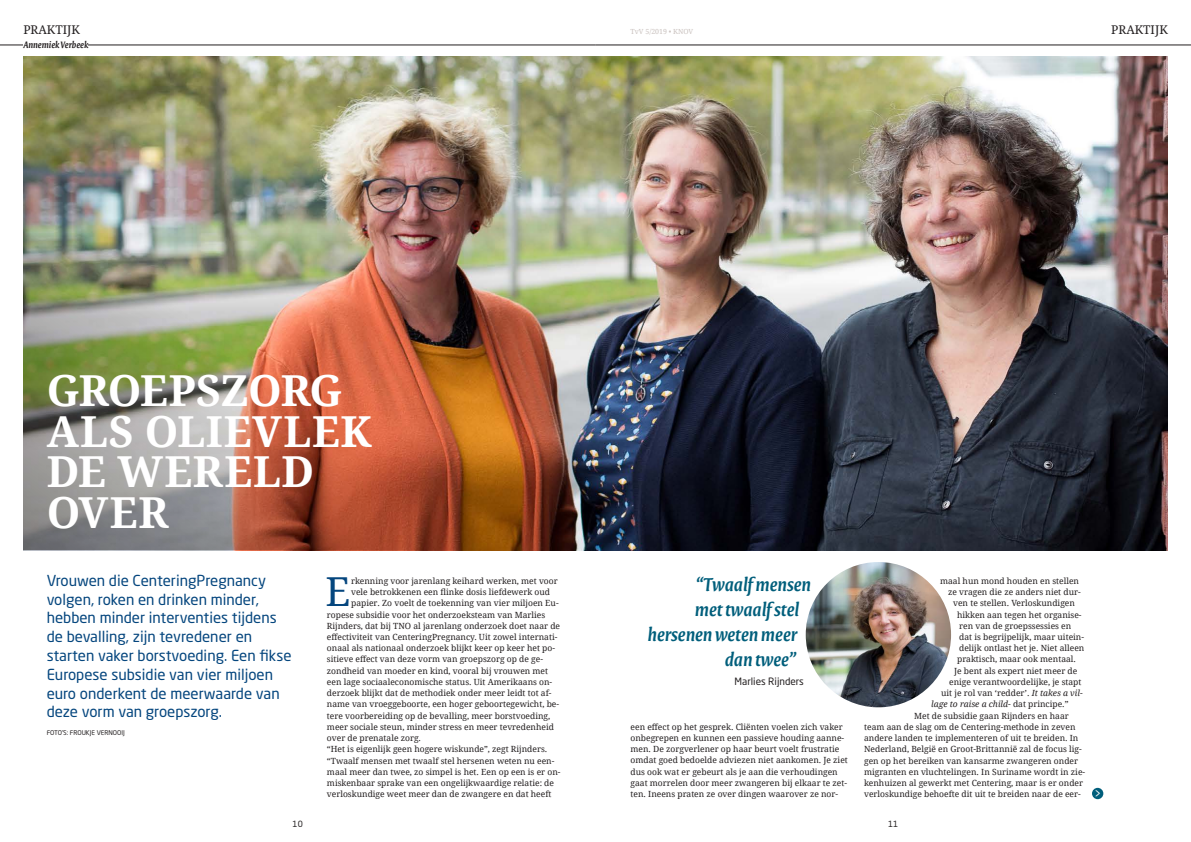
<style>
.page{position:relative;width:1191px;height:842px;background:#fff}
.page>*{position:absolute;margin:0;border:0;box-sizing:border-box;transform-origin:0 0}
.t1{font:700 42.7px/40.5px "Droid Serif Pro";letter-spacing:.015em;color:#fff}
.t2{font:39.9px "Droid Serif Pro";color:#05467e}
.t3{font:italic 600 20px "Versa Pro";color:#005e7b}
.t4{font:15px/18.8px "Neo Sans Std";color:#05467e}
.t5{font:12px "Droid Serif Pro";color:#231f20}
.t6{font:12px "Neo Sans Std";color:#fff}
.t7{font:italic 600 10px "Versa Pro";color:#231f20}
.t8{font:10px "Neo Sans Std";color:#231f20}
.t9{font:8.5px/11.2px "Droid Serif Pro";color:#231f20}
.t10{font:italic 8.5px "Droid Serif Pro";color:#231f20}
.t11{font:8.5px "Neo Sans Std";color:#231f20}
.t12{font:7px "Droid Serif Pro";color:#cac2bf}
.t13{font:6.5px "Neo Sans Std";color:#231f20}
.s1{font-style:italic}
.s2{font-style:normal}
</style>
<div class="page">
<img style="left:805px;top:562px;width:146px;height:145px;border-radius:72px">
<img style="left:23px;top:56px;width:1144px;height:37px">
<hr style="left:0;top:45px;width:595px;height:1px;background:#231f20">
<hr style="left:595px;top:45px;width:596px;height:1px;background:#231f20">
<img style="left:23px;top:93px;width:1144px;height:457px">
<div style="left:23px;top:40px;width:65px;height:8px;background:#fff"></div>
<div style="left:1092px;top:788px;width:11px;height:11px;background:#005e7b;border-radius:50%"></div>
<h3 class="t5" style="left:23px;top:21px;width:58px">PRAKTIJK</h3>
<h3 class="t5" style="left:1111px;top:21px;width:58px">PRAKTIJK</h3>
<p class="t12" style="left:630px;top:26px;width:64px">TvV 5/2019 • KNOV</p>
<p class="t7" style="left:23px;top:38px;width:66px">Annemiek Verbeek</p>
<h1 class="t1" style="left:47px;top:369px;width:327px">GROEPSZORG<br>ALS OLIEVLEK<br>DE WERELD<br>OVER</h1>
<p class="t4" style="left:47px;top:571px;width:246px">Vrouwen die CenteringPregnancy volgen, roken en drinken minder, hebben minder interventies tijdens de bevalling, zijn tevredener en starten vaker borstvoeding. Een fikse Europese subsidie van vier miljoen euro onderkent de meerwaarde van deze vorm van groepszorg.</p>
<p class="t13" style="left:47px;top:729px;width:80px">FOTO’S: FROUKJE VERNOOIJ</p>
<h2 class="t2" style="left:325px;top:564px;width:26px">E</h2>
<p class="t9" style="left:351px;top:575px;width:208px">rkenning voor jarenlang keihard werken, met voor</p>
<p class="t9" style="left:351px;top:586px;width:200px">vele betrokkenen een flinke dosis liefdewerk oud</p>
<p class="t9" style="left:351px;top:597px;width:209px">papier. Zo voelt de toekenning van vier miljoen Eu-</p>
<p class="t9" style="left:327px;top:609px;width:220px">ropese subsidie voor het onderzoeksteam van Marlies</p>
<p class="t9" style="left:327px;top:620px;width:235px">Rijnders, dat bij TNO al jarenlang onderzoek doet naar de</p>
<p class="t9" style="left:327px;top:631px;width:232px">effectiviteit van CenteringPregnancy. Uit zowel internati-</p>
<p class="t9" style="left:327px;top:642px;width:229px">onaal als nationaal onderzoek blijkt keer op keer het po-</p>
<p class="t9" style="left:327px;top:653px;width:217px">sitieve effect van deze vorm van groepszorg op de ge-</p>
<p class="t9" style="left:327px;top:665px;width:223px">zondheid van moeder en kind, vooral bij vrouwen met</p>
<p class="t9" style="left:327px;top:676px;width:227px">een lage sociaaleconomische status. Uit Amerikaans on-</p>
<p class="t9" style="left:327px;top:687px;width:226px">derzoek blijkt dat de methodiek onder meer leidt tot af-</p>
<p class="t9" style="left:327px;top:698px;width:234px">name van vroeggeboorte, een hoger geboortegewicht, be-</p>
<p class="t9" style="left:327px;top:710px;width:225px">tere voorbereiding op de bevalling, meer borstvoeding,</p>
<p class="t9" style="left:327px;top:721px;width:228px">meer sociale steun, minder stress en meer tevredenheid</p>
<p class="t9" style="left:327px;top:732px;width:96px">over de prenatale zorg.</p>
<p class="t9" style="left:327px;top:743px;width:222px">“Het is eigenlijk geen hogere wiskunde”, zegt Rijnders.</p>
<p class="t9" style="left:327px;top:755px;width:229px">“Twaalf mensen met twaalf stel hersenen weten nu een-</p>
<p class="t9" style="left:327px;top:766px;width:235px">maal meer dan twee, zo simpel is het. Een op een is er on-</p>
<p class="t9" style="left:327px;top:777px;width:229px">miskenbaar sprake van een ongelijkwaardige relatie: de</p>
<p class="t9" style="left:327px;top:788px;width:226px">verloskundige weet meer dan de zwangere en dat heeft</p>
<h3 class="t3" style="left:696px;top:572px;width:117px">“Twaalf mensen</h3>
<h3 class="t3" style="left:694px;top:597px;width:106px">met twaalf stel</h3>
<h3 class="t3" style="left:647px;top:622px;width:151px">hersenen weten meer</h3>
<h3 class="t3" style="left:724px;top:647px;width:74px">dan twee”</h3>
<p class="t8" style="left:734px;top:675px;width:71px">Marlies Rijnders</p>
<p class="t9" style="left:630px;top:721px;width:219px">een effect op het gesprek. Cliënten voelen zich vaker onbegrepen en kunnen een passieve houding aanne&shy;men. De zorgverlener op haar beurt voelt frustratie omdat goed bedoelde adviezen niet aankomen. Je ziet dus ook wat er gebeurt als je aan die verhoudingen gaat morrelen door meer zwangeren bij elkaar te zet&shy;ten. Ineens praten ze over dingen waarover ze nor-</p>
<p class="t9" style="left:940px;top:575px;width:140px">maal hun mond houden en stellen</p>
<p class="t9" style="left:948px;top:586px;width:134px">ze vragen die ze anders niet dur-</p>
<p class="t9" style="left:953px;top:597px;width:123px">ven te stellen. Verloskundigen</p>
<p class="t9" style="left:957px;top:609px;width:126px">hikken aan tegen het organise-</p>
<p class="t9" style="left:959px;top:620px;width:114px">ren van de groepssessies en</p>
<p class="t9" style="left:959px;top:631px;width:126px">dat is begrijpelijk, maar uitein-</p>
<p class="t9" style="left:959px;top:642px;width:127px">delijk ontlast het je. Niet alleen</p>
<p class="t9" style="left:957px;top:653px;width:120px">praktisch, maar ook mentaal.</p>
<p class="t9" style="left:954px;top:665px;width:125px">Je bent als expert niet meer de</p>
<p class="t9" style="left:949px;top:676px;width:134px">enige verantwoordelijke, je stapt</p>
<p class="t9" style="left:941px;top:687px;width:143px">uit je rol van ‘redder’. <span class="s1">It takes a vil-</span></p>
<p class="t10" style="left:931px;top:698px;width:139px">lage to raise a child<span class="s2">- dat principe.”</span></p>
<p class="t9" style="left:914px;top:710px;width:156px">Met de subsidie gaan Rijnders en haar</p>
<p class="t9" style="left:864px;top:721px;width:213px">team aan de slag om de Centering-methode in zeven</p>
<p class="t9" style="left:864px;top:732px;width:216px">andere landen te implementeren of uit te breiden. In</p>
<p class="t9" style="left:864px;top:743px;width:219px">Nederland, België en Groot-Brittannië zal de focus lig-</p>
<p class="t9" style="left:864px;top:755px;width:215px">gen op het bereiken van kansarme zwangeren onder</p>
<p class="t9" style="left:864px;top:766px;width:222px">migranten en vluchtelingen. In Suriname wordt in zie-</p>
<p class="t9" style="left:864px;top:777px;width:220px">kenhuizen al gewerkt met Centering, maar is er onder</p>
<p class="t9" style="left:864px;top:788px;width:218px">verloskundige behoefte dit uit te breiden naar de eer-</p>
<p class="t11" style="left:292px;top:819px;width:12px">10</p>
<p class="t11" style="left:888px;top:819px;width:12px">11</p>
<h3 class="t6" style="left:1094px;top:787px;width:9px">&gt;</h3>
</div>
